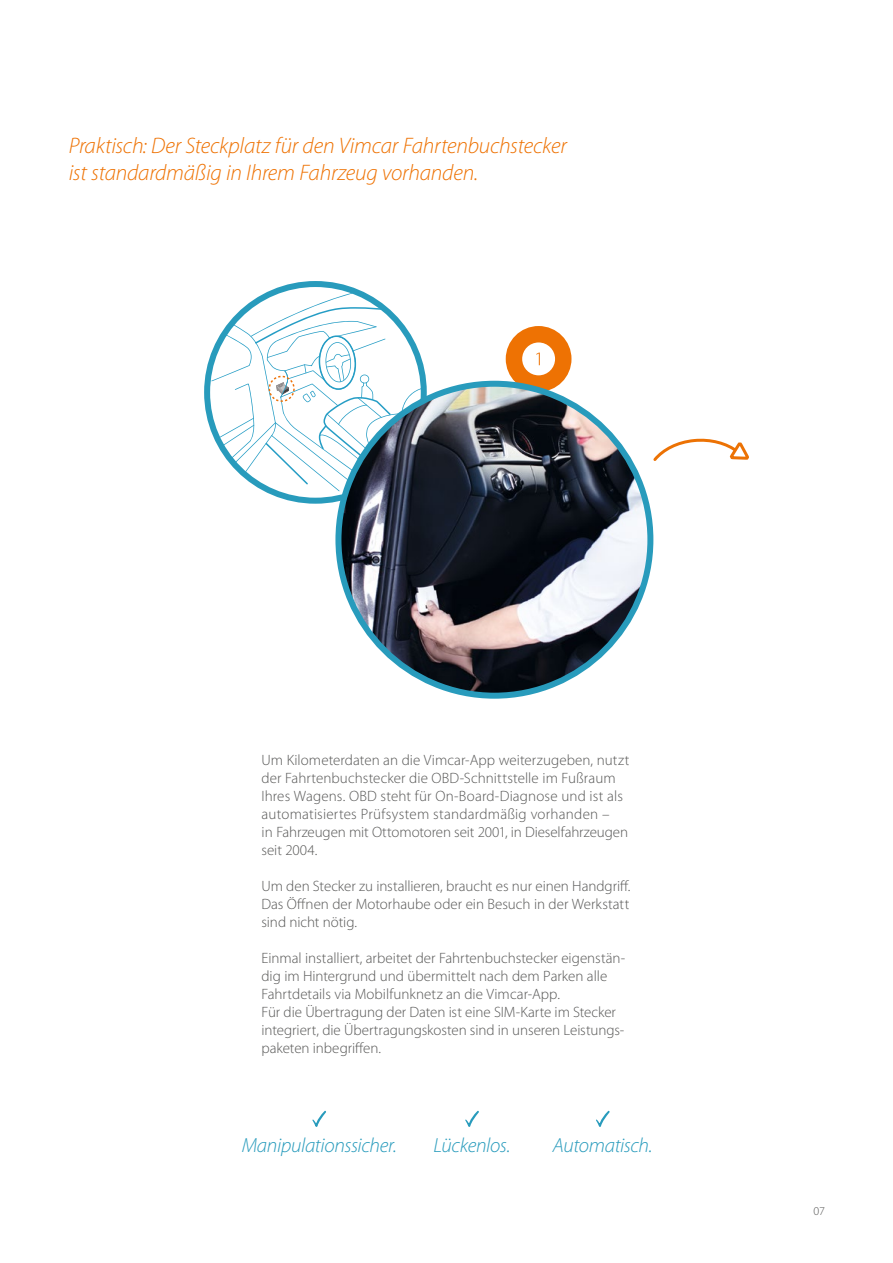
<style>
.page{position:relative;width:893px;height:1263px;background:#fff}
.page>*{position:absolute;margin:0;border:0;box-sizing:border-box;transform-origin:0 0}
.t1{font:italic 300 22.5px/27px "Myriad Pro";letter-spacing:-.01em;color:#ee7203}
.t2{font:italic 300 20.4px "Myriad Pro";letter-spacing:-.02em;color:#289bbc}
.t3{font:300 15px/18px "Myriad Pro";color:#575756}
.t4{font:300 12px "Myriad Pro";color:#575756}
</style>
<div class="page">
<div style="left:506px;top:326px;width:65px;height:66px;background:#ee7203;border-radius:50%"></div>
<div style="left:522px;top:342px;width:33px;height:33px;background:#fff;border-radius:50%"></div>
<svg style="left:536px;top:353px;width:4px;height:12px"></svg>
<svg style="left:211px;top:285px;width:213px;height:212px"></svg>
<div style="left:204px;top:281px;width:223px;height:223px;border:6px solid #289bbc;border-radius:50%"></div>
<svg style="left:653px;top:439px;width:96px;height:22px"></svg>
<img style="left:338px;top:384px;width:312px;height:312px;border-radius:156px">
<svg style="left:312px;top:1110px;width:14px;height:17px"></svg>
<svg style="left:465px;top:1110px;width:14px;height:17px"></svg>
<svg style="left:596px;top:1110px;width:14px;height:17px"></svg>
<h1 class="t1" style="left:69px;top:132px;width:499px">Praktisch: Der Steckplatz für den Vimcar Fahrtenbuchstecker ist standardmäßig in Ihrem Fahrzeug vorhanden.</h1>
<p class="t3" style="left:261px;top:751px;width:369px">Um Kilometerdaten an die Vimcar-App weiterzugeben, nutzt der Fahrtenbuchstecker die OBD-Schnittstelle im Fußraum Ihres Wagens. OBD steht für On-Board-Diagnose und ist als automatisiertes Prüfsystem standardmäßig vorhanden –<br>in Fahrzeugen mit Ottomotoren seit 2001, in Dieselfahrzeugen seit 2004.</p>
<p class="t3" style="left:261px;top:877px;width:370px;text-align:justify">Um den Stecker zu installieren, braucht es nur einen Handgriff.<br>Das Öffnen der Motorhaube oder ein Besuch in der Werkstatt sind nicht nötig.</p>
<p class="t3" style="left:261px;top:949px;width:365px">Einmal installiert, arbeitet der Fahrtenbuchstecker eigenstän&shy;dig im Hintergrund und übermittelt nach dem Parken alle Fahrtdetails via Mobilfunknetz an die Vimcar-App.<br>Für die Übertragung der Daten ist eine SIM-Karte im Stecker integriert, die Übertragungskosten sind in unseren Leistungs&shy;paketen inbegriffen.</p>
<h2 class="t2" style="left:242px;top:1133px;width:156px">Manipulationssicher.</h2>
<h2 class="t2" style="left:434px;top:1133px;width:78px">Lückenlos.</h2>
<h2 class="t2" style="left:553px;top:1133px;width:101px">Automatisch.</h2>
<p class="t4" style="left:814px;top:1204px;width:13px">07</p>
</div>
